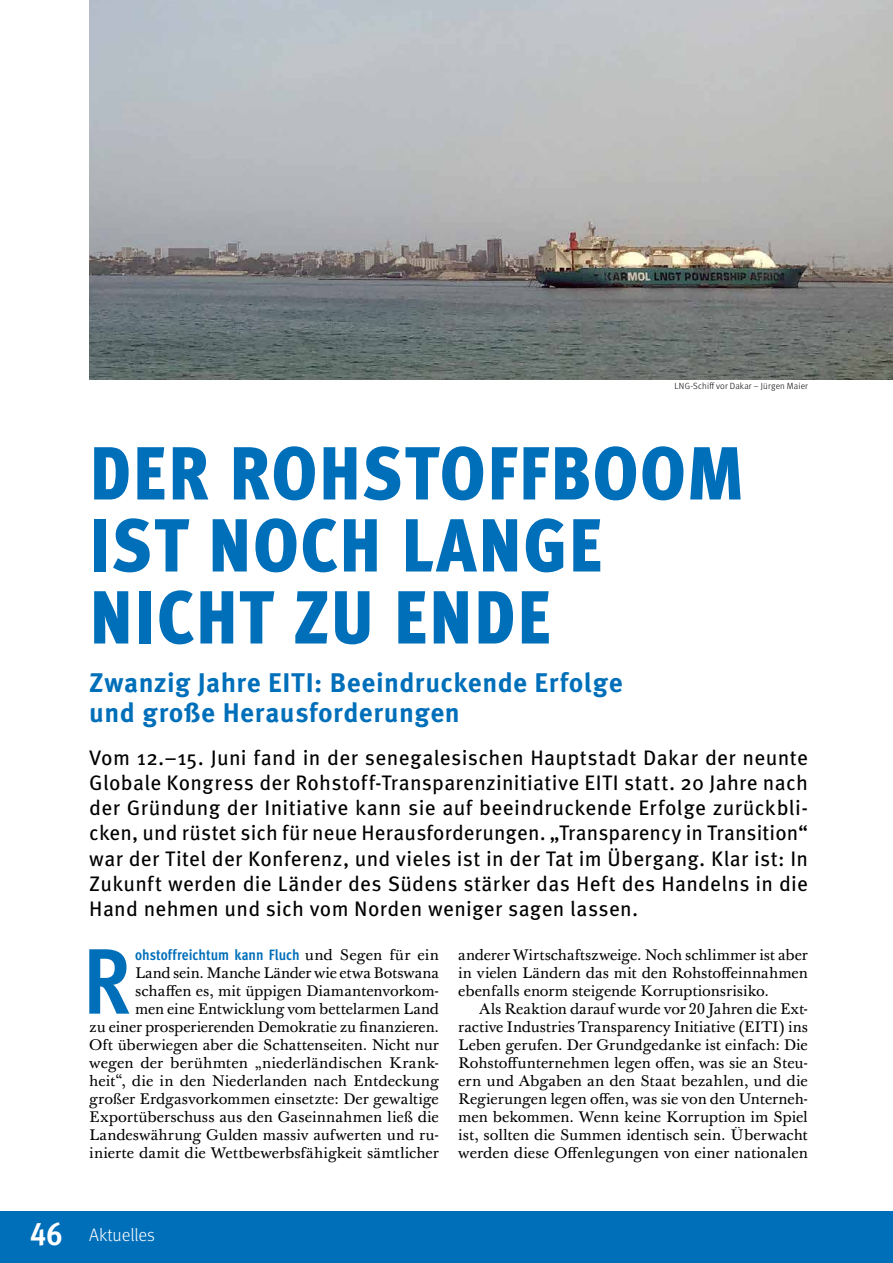
<style>
.page{position:relative;width:893px;height:1263px;background:#fff}
.page>*{position:absolute;margin:0;border:0;box-sizing:border-box;transform-origin:0 0}
.t1{font:700 condensed 93px "Meta Pro";color:#006fba}
.t2{font:900 condensed 75px/72px "Meta Pro";letter-spacing:.025em;color:#006fba}
.t3{font:700 27px/30px "Meta Pro";letter-spacing:.02em;color:#006fba}
.t4{font:21px/25.2px "Meta Pro";letter-spacing:.015em;color:#000;text-align:justify}
.t5{font:300 18px "Meta Pro";letter-spacing:-.005em;color:#fff}
.t6{font:15px/18px "Baskerville 10 Pro";color:#000;text-align:justify}
.t7{font:700 condensed 15px "Meta Pro";color:#006fba}
.t8{font:300 9px "Meta Pro";letter-spacing:.02em;color:#000}
.s1{font-family:"Baskerville 10 Pro";font-weight:400;font-stretch:normal;color:#000}
.s2{font-weight:700;font-stretch:condensed;font-size:33px}
</style>
<div class="page">
<img style="left:89px;top:0;width:804px;height:379px">
<div style="left:0;top:1212px;width:893px;height:51px;background:#006fba"></div>
<p class="t8" style="left:675px;top:379px;width:135px">LNG-Schiff vor Dakar – Jürgen Maier</p>
<h2 class="t2" style="left:90px;top:434px;width:655px">DER ROHSTOFFBOOM<br>IST NOCH LANGE<br>NICHT ZU ENDE</h2>
<h3 class="t3" style="left:89px;top:665px;width:535px">Zwanzig Jahre EITI: Beeindruckende Erfolge und große Herausforderungen</h3>
<p class="t4" style="left:89px;top:743px;width:720px">Vom 12.–15. Juni fand in der senegalesischen Hauptstadt Dakar der neunte Globale Kongress der Rohstoff-Transparenzinitiative EITI statt. 20 Jahre nach der Gründung der Initiative kann sie auf beeindruckende Erfolge zurückbli&shy;cken, und rüstet sich für neue Herausforderungen. „Transparency in Transition“ war der Titel der Konferenz, und vieles ist in der Tat im Übergang. Klar ist: In Zukunft werden die Länder des Südens stärker das Heft des Handelns in die Hand nehmen und sich vom Norden weniger sagen lassen.</p>
<h1 class="t1" style="left:83px;top:910px;width:49px">R</h1>
<p class="t7" style="left:135px;top:943px;width:305px">ohstoffreichtum kann Fluch <span class="s1">und Segen für ein</span></p>
<p class="t6" style="left:458px;top:946px;width:351px">anderer Wirtschaftszweige. Noch schlimmer ist aber in vielen Ländern das mit den Rohstoffeinnahmen ebenfalls enorm steigende Korruptionsrisiko.</p>
<p class="t6" style="left:458px;top:1000px;width:351px;text-indent:21px">Als Reaktion darauf wurde vor 20 Jahren die Ext&shy;ractive Industries Transparency Initiative (EITI) ins Leben gerufen. Der Grundgedanke ist einfach: Die Rohstoffunternehmen legen offen, was sie an Steu&shy;ern und Abgaben an den Staat bezahlen, und die Regierungen legen offen, was sie von den Unterneh&shy;men bekommen. Wenn keine Korruption im Spiel ist, sollten die Summen identisch sein. Überwacht werden diese Offenlegungen von einer nationalen</p>
<p class="t6" style="left:89px;top:964px;width:351px;text-align:right">Land sein. Manche Länder wie etwa Botswana schaffen es, mit üppigen Diamantenvorkom-<br>men eine Entwicklung vom bettelarmen Land<br>zu einer prosperierenden Demokratie zu finanzieren.<br>Oft überwiegen aber die Schattenseiten. Nicht nur wegen der berühmten „niederländischen Krank&shy;heit“, die in den Niederlanden nach Entdeckung großer Erdgasvorkommen einsetzte: Der gewaltige Exportüberschuss aus den Gaseinnahmen ließ die Landeswährung Gulden massiv aufwerten und ru&shy;inierte damit die Wettbewerbsfähigkeit sämtlicher</p>
<p class="t5" style="left:30px;top:1222px;width:127px"><span class="s2">46</span> Aktuelles</p>
</div>
